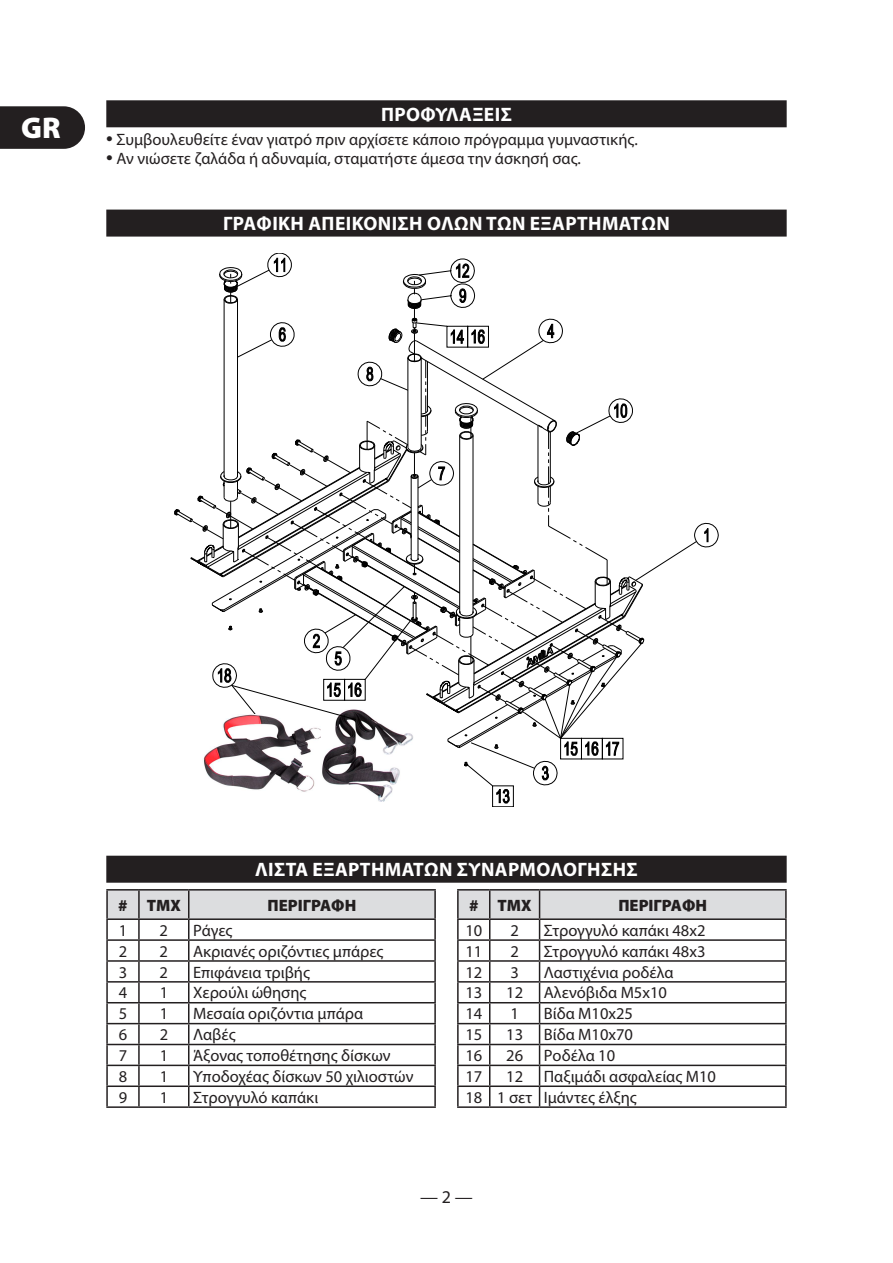
<style>
.page{position:relative;width:893px;height:1263px;background:#fff}
.page>*{position:absolute;margin:0;border:0;box-sizing:border-box;transform-origin:0 0}
.t1{font:900 30px "Myriad Pro";color:#fff}
.t2{font:700 19.5px "Myriad Pro";letter-spacing:.02em;color:#fff}
.t3{font:18px "Myriad Pro";color:#231f20}
.t4{font:16.5px/20.9px "Myriad Pro";color:#231f20}
.t5{font:900 16.5px "Myriad Pro";color:#231f20}
.s1{font-size:24px}
</style>
<div class="page">
<svg style="left:0;top:106px;width:85px;height:43px;background:#312d2e"></svg>
<div style="left:106px;top:100px;width:681px;height:27px;background:#231f20"></div>
<div style="left:106px;top:210px;width:681px;height:27px;background:#231f20"></div>
<div style="left:106px;top:856px;width:681px;height:27px;background:#231f20"></div>
<hr style="left:106px;top:889px;width:33px;height:1px;background:#231f20">
<hr style="left:139px;top:889px;width:50px;height:1px;background:#231f20">
<hr style="left:189px;top:889px;width:247px;height:1px;background:#231f20">
<svg style="left:106px;top:890px;width:330px;height:216px"></svg>
<hr style="left:106px;top:1106px;width:33px;height:2px;background:#231f20">
<hr style="left:139px;top:1106px;width:50px;height:2px;background:#231f20">
<hr style="left:189px;top:1106px;width:247px;height:2px;background:#231f20">
<hr style="left:106px;top:981px;width:33px;height:1px;background:#231f20">
<hr style="left:106px;top:982px;width:2px;height:20px;background:#231f20">
<hr style="left:138px;top:982px;width:2px;height:20px;background:#231f20">
<hr style="left:106px;top:1002px;width:33px;height:1px;background:#231f20">
<hr style="left:457px;top:889px;width:33px;height:1px;background:#231f20">
<hr style="left:490px;top:889px;width:50px;height:1px;background:#231f20">
<hr style="left:540px;top:889px;width:247px;height:1px;background:#231f20">
<svg style="left:457px;top:890px;width:330px;height:216px"></svg>
<hr style="left:457px;top:1106px;width:33px;height:2px;background:#231f20">
<hr style="left:490px;top:1106px;width:50px;height:2px;background:#231f20">
<hr style="left:540px;top:1106px;width:247px;height:2px;background:#231f20">
<svg style="left:174px;top:253px;width:544px;height:550px"></svg>
<h1 class="t1" style="left:21px;top:108px;width:41px">GR</h1>
<p class="t2" style="left:381px;top:102px;width:132px">ΠΡΟΦΥΛΑΞΕΙΣ</p>
<p class="t4" style="left:106px;top:128px;width:533px"><span class="s1">•</span> Συμβουλευθείτε έναν γιατρό πριν αρχίσετε κάποιο πρόγραμμα γυμναστικής.</p>
<p class="t4" style="left:106px;top:148px;width:476px"><span class="s1">•</span> Αν νιώσετε ζαλάδα ή αδυναμία, σταματήστε άμεσα την άσκησή σας.</p>
<p class="t2" style="left:223px;top:211px;width:448px">ΓΡΑΦΙΚΗ ΑΠΕΙΚΟΝΙΣΗ ΟΛΩΝ ΤΩΝ ΕΞΑΡΤΗΜΑΤΩΝ</p>
<p class="t2" style="left:255px;top:857px;width:384px">ΛΙΣΤΑ ΕΞΑΡΤΗΜΑΤΩΝ ΣΥΝΑΡΜΟΛΟΓΗΣΗΣ</p>
<p class="t5" style="left:118px;top:894px;width:64px"># ΤΜΧ</p>
<p class="t5" style="left:268px;top:894px;width:90px">ΠΕΡΙΓΡΑΦΗ</p>
<p class="t4" style="left:119px;top:920px;width:10px">1</p>
<p class="t4" style="left:160px;top:920px;width:10px">2</p>
<p class="t4" style="left:193px;top:920px;width:41px">Ράγες</p>
<p class="t4" style="left:119px;top:940px;width:10px">2</p>
<p class="t4" style="left:160px;top:940px;width:10px">2</p>
<p class="t4" style="left:193px;top:940px;width:192px">Ακριανές οριζόντιες μπάρες</p>
<p class="t4" style="left:119px;top:961px;width:10px">3</p>
<p class="t4" style="left:160px;top:961px;width:10px">2</p>
<p class="t4" style="left:193px;top:961px;width:118px">Επιφάνεια τριβής</p>
<p class="t4" style="left:119px;top:982px;width:10px">4</p>
<p class="t4" style="left:160px;top:982px;width:10px">1</p>
<p class="t4" style="left:193px;top:982px;width:115px">Χερούλι ώθησης</p>
<p class="t4" style="left:119px;top:1003px;width:10px">5</p>
<p class="t4" style="left:160px;top:1003px;width:10px">1</p>
<p class="t4" style="left:193px;top:1003px;width:172px">Μεσαία οριζόντια μπάρα</p>
<p class="t4" style="left:119px;top:1024px;width:10px">6</p>
<p class="t4" style="left:160px;top:1024px;width:10px">2</p>
<p class="t4" style="left:193px;top:1024px;width:44px">Λαβές</p>
<p class="t4" style="left:119px;top:1045px;width:10px">7</p>
<p class="t4" style="left:160px;top:1045px;width:10px">1</p>
<p class="t4" style="left:193px;top:1045px;width:199px">Άξονας τοποθέτησης δίσκων</p>
<p class="t4" style="left:119px;top:1066px;width:10px">8</p>
<p class="t4" style="left:160px;top:1066px;width:10px">1</p>
<p class="t4" style="left:193px;top:1066px;width:222px">Υποδοχέας δίσκων 50 χιλιοστών</p>
<p class="t4" style="left:119px;top:1086px;width:10px">9</p>
<p class="t4" style="left:160px;top:1086px;width:10px">1</p>
<p class="t4" style="left:193px;top:1086px;width:127px">Στρογγυλό καπάκι</p>
<p class="t5" style="left:469px;top:894px;width:64px"># ΤΜΧ</p>
<p class="t5" style="left:618px;top:894px;width:90px">ΠΕΡΙΓΡΑΦΗ</p>
<p class="t4" style="left:465px;top:920px;width:18px">10</p>
<p class="t4" style="left:510px;top:920px;width:10px">2</p>
<p class="t4" style="left:544px;top:920px;width:163px">Στρογγυλό καπάκι 48x2</p>
<p class="t4" style="left:465px;top:940px;width:18px">11</p>
<p class="t4" style="left:510px;top:940px;width:10px">2</p>
<p class="t4" style="left:544px;top:940px;width:163px">Στρογγυλό καπάκι 48x3</p>
<p class="t4" style="left:465px;top:961px;width:18px">12</p>
<p class="t4" style="left:510px;top:961px;width:10px">3</p>
<p class="t4" style="left:544px;top:961px;width:131px">Λαστιχένια ροδέλα</p>
<p class="t4" style="left:465px;top:982px;width:18px">13</p>
<p class="t4" style="left:506px;top:982px;width:18px">12</p>
<p class="t4" style="left:544px;top:982px;width:125px">Αλενόβιδα M5x10</p>
<p class="t4" style="left:465px;top:1003px;width:18px">14</p>
<p class="t4" style="left:510px;top:1003px;width:10px">1</p>
<p class="t4" style="left:544px;top:1003px;width:91px">Βίδα M10x25</p>
<p class="t4" style="left:465px;top:1024px;width:18px">15</p>
<p class="t4" style="left:506px;top:1024px;width:18px">13</p>
<p class="t4" style="left:544px;top:1024px;width:91px">Βίδα M10x70</p>
<p class="t4" style="left:465px;top:1045px;width:18px">16</p>
<p class="t4" style="left:506px;top:1045px;width:18px">26</p>
<p class="t4" style="left:544px;top:1045px;width:73px">Ροδέλα 10</p>
<p class="t4" style="left:465px;top:1066px;width:18px">17</p>
<p class="t4" style="left:506px;top:1066px;width:18px">12</p>
<p class="t4" style="left:465px;top:1066px;width:252px;text-indent:78px">Παξιμάδι ασφαλείας Μ10<br>18 1 σετ Ιμάντες έλξης</p>
<p class="t3" style="left:420px;top:1186px;width:54px">— 2 —</p>
</div>
